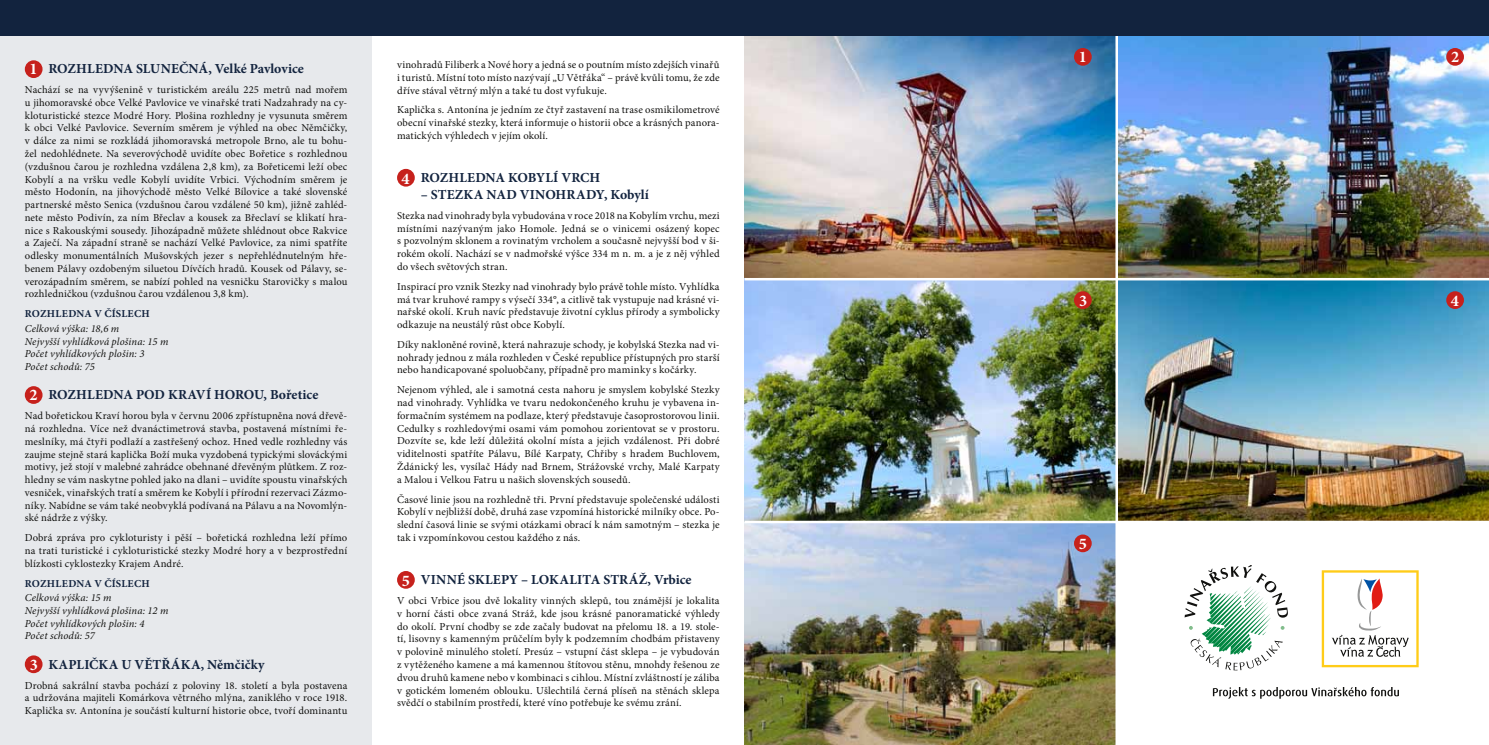
<style>
.page{position:relative;width:1489px;height:745px;background:#fff}
.page>*{position:absolute;margin:0;border:0;box-sizing:border-box;transform-origin:0 0}
.t1{font:700 16.25px "Minion Pro";color:#fff}
.t2{font:700 13.75px "Minion Pro";letter-spacing:.01em;color:#12233e}
.t3{font:10.62px/12.8px "Minion Pro";letter-spacing:.015em;color:#11110f;text-align:justify}
.t4{font:italic 10.62px/12.8px "Minion Pro";letter-spacing:.01em;color:#11110f}
.t5{font:700 10.62px "Minion Pro";letter-spacing:.025em;color:#12233e}
.s1{font-size:16.25px;color:#fff}
</style>
<div class="page">
<div style="left:0;top:0;width:372px;height:744px;background:#e7e9ec"></div>
<div style="left:25px;top:60px;width:18px;height:18px;background:#c6211c;border-radius:50%"></div>
<div style="left:25px;top:386px;width:18px;height:17px;background:#c6211c;border-radius:50%"></div>
<div style="left:25px;top:655px;width:18px;height:17px;background:#c6211c;border-radius:50%"></div>
<img style="left:744px;top:35px;width:744px;height:485px">
<img style="left:744px;top:523px;width:371px;height:221px">
<div style="left:397px;top:169px;width:18px;height:17px;background:#c6211c;border-radius:50%"></div>
<svg style="left:397px;top:570px;width:18px;height:18px"></svg>
<div style="left:402px;top:573px;width:8px;height:12px;background:#c6211c"></div>
<svg style="left:1073px;top:48px;width:18px;height:18px"></svg>
<div style="left:1078px;top:50px;width:8px;height:12px;background:#c6211c"></div>
<svg style="left:1445px;top:48px;width:18px;height:18px"></svg>
<div style="left:1450px;top:50px;width:8px;height:12px;background:#c6211c"></div>
<svg style="left:1073px;top:291px;width:18px;height:18px"></svg>
<div style="left:1078px;top:294px;width:9px;height:12px;background:#c6211c"></div>
<svg style="left:1445px;top:291px;width:18px;height:18px"></svg>
<div style="left:1450px;top:294px;width:8px;height:12px;background:#c6211c"></div>
<svg style="left:1073px;top:534px;width:18px;height:18px"></svg>
<div style="left:1078px;top:537px;width:8px;height:12px;background:#c6211c"></div>
<hr style="left:744px;top:278px;width:744px;height:2px;background:#fff">
<hr style="left:1115px;top:0;width:2px;height:744px;background:#fff">
<div style="left:0;top:0;width:1488px;height:35px;background:#12233e"></div>
<svg style="left:1212px;top:687px;width:186px;height:11px"></svg>
<svg style="left:1321px;top:570px;width:98px;height:98px"></svg>
<svg style="left:1321px;top:570px;width:97px;height:96px"></svg>
<svg style="left:1184px;top:565px;width:103px;height:105px"></svg>
<p class="t2" style="left:30px;top:59px;width:29px"><span class="s1">1</span> ROZ</p>
<p class="t2" style="left:76px;top:59px;width:30px">HLEDN</p>
<p class="t2" style="left:123px;top:59px;width:182px">A SLUNEČNÁ, Velké Pavlovice</p>
<p class="t3" style="left:25px;top:83px;width:324px">Nachází se na vyvýšenině v turistickém areálu 225 metrů nad mořem u jihomoravské obce Velké Pavlovice ve vinařské trati Nadzahrady na cy&shy;kloturistické stezce Modré Hory. Plošina rozhledny je vysunuta směrem k obci Velké Pavlovice. Severním směrem je výhled na obec Němčičky, v dálce za nimi se rozkládá jihomoravská metropole Brno, ale tu bohu&shy;žel nedohlédnete. Na severovýchodě uvidíte obec Bořetice s rozhlednou (vzdušnou čarou je rozhledna vzdálena 2,8 km), za Bořeticemi leží obec Kobylí a na vršku vedle Kobylí uvidíte Vrbici. Východním směrem je město Hodonín, na jihovýchodě město Velké Bílovice a také slovenské partnerské město Senica (vzdušnou čarou vzdálené 50 km), jižně zahléd&shy;nete město Podivín, za ním Břeclav a kousek za Břeclaví se klikatí hra&shy;nice s Rakouskými sousedy. Jihozápadně můžete shlédnout obce Rakvice a Zaječí. Na západní straně se nachází Velké Pavlovice, za nimi spatříte odlesky monumentálních Mušovských jezer s nepřehlédnutelným hře&shy;benem Pálavy ozdobeným siluetou Dívčích hradů. Kousek od Pálavy, se&shy;verozápadním směrem, se nabízí pohled na vesničku Starovičky s malou rozhledničkou (vzdušnou čarou vzdálenou 3,8 km).</p>
<p class="t5" style="left:25px;top:306px;width:9px">ROZ</p>
<p class="t5" style="left:47px;top:306px;width:24px">HLEDN</p>
<p class="t5" style="left:84px;top:306px;width:67px">A V ČÍSLECH</p>
<p class="t4" style="left:25px;top:322px;width:145px">Celková výška: 18,6 m<br>Nejvyšší vyhlídková plošina: 15 m<br>Počet vyhlídkových plošin: 3<br>Počet schodů: 75</p>
<p class="t2" style="left:30px;top:385px;width:29px"><span class="s1">2</span> ROZ</p>
<p class="t2" style="left:76px;top:385px;width:30px">HLEDN</p>
<p class="t2" style="left:123px;top:385px;width:112px">A POD KRAVÍ HORO</p>
<p class="t2" style="left:254px;top:385px;width:66px">U, Bořetice</p>
<p class="t3" style="left:25px;top:409px;width:324px">Nad bořetickou Kraví horou byla v červnu 2006 zpřístupněna nová dřevě&shy;ná rozhledna. Více než dvanáctimetrová stavba, postavená místními ře&shy;meslníky, má čtyři podlaží a zastřešený ochoz. Hned vedle rozhledny vás zaujme stejně stará kaplička Boží muka vyzdobená typickými slováckými motivy, jež stojí v malebné zahrádce obehnané dřevěným plůtkem. Z roz&shy;hledny se vám naskytne pohled jako na dlani – uvidíte spoustu vinařských vesniček, vinařských tratí a směrem ke Kobylí i přírodní rezervaci Zázmo&shy;níky. Nabídne se vám také neobvyklá podívaná na Pálavu a na Novomlýn&shy;ské nádrže z výšky.</p>
<p class="t3" style="left:25px;top:531px;width:324px">Dobrá zpráva pro cykloturisty i pěší – bořetická rozhledna leží přímo na trati turistické i cykloturistické stezky Modré hory a v bezprostřední blízkosti cyklostezky Krajem André.</p>
<p class="t5" style="left:25px;top:575px;width:9px">ROZ</p>
<p class="t5" style="left:47px;top:575px;width:24px">HLEDN</p>
<p class="t5" style="left:84px;top:575px;width:67px">A V ČÍSLECH</p>
<p class="t4" style="left:25px;top:591px;width:145px">Celková výška: 15 m<br>Nejvyšší vyhlídková plošina: 12 m<br>Počet vyhlídkových plošin: 4<br>Počet schodů: 57</p>
<p class="t2" style="left:30px;top:654px;width:237px"><span class="s1">3</span> KAPLIČKA U VĚTŘÁKA, Němčičky</p>
<p class="t3" style="left:25px;top:678px;width:324px">Drobná sakrální stavba pochází z poloviny 18. století a byla postavena a udržována majiteli Komárkova větrného mlýna, zaniklého v roce 1918.<br>Kaplička sv. Antonína je součástí kulturní historie obce, tvoří dominantu</p>
<p class="t3" style="left:397px;top:58px;width:324px">vinohradů Filiberk a Nové hory a jedná se o poutním místo zdejších vinařů i turistů. Místní toto místo nazývají „U Větřáka“ – právě kvůli tomu, že zde dříve stával větrný mlýn a také tu dost vyfukuje.</p>
<p class="t3" style="left:397px;top:104px;width:324px">Kaplička s. Antonína je jedním ze čtyř zastavení na trase osmikilometrové obecní vinařské stezky, která informuje o historii obce a krásných panora&shy;matických výhledech v jejím okolí.</p>
<p class="t2" style="left:401px;top:168px;width:30px"><span class="s1">4</span> ROZ</p>
<p class="t2" style="left:448px;top:168px;width:30px">HLEDN</p>
<p class="t2" style="left:495px;top:168px;width:106px">A KOBYLÍ VRCH</p>
<p class="t2" style="left:421px;top:185px;width:229px">– STEZKA NAD VINOHRADY, Kobylí</p>
<p class="t3" style="left:397px;top:209px;width:324px">Stezka nad vinohrady byla vybudována v roce 2018 na Kobylím vrchu, mezi místními nazývaným jako Homole. Jedná se o vinicemi osázený kopec s pozvolným sklonem a rovinatým vrcholem a současně nejvyšší bod v ši&shy;rokém okolí. Nachází se v nadmořské výšce 334 m n. m. a je z něj výhled do všech světových stran.</p>
<p class="t3" style="left:397px;top:280px;width:324px">Inspirací pro vznik Stezky nad vinohrady bylo právě tohle místo. Vyhlídka má tvar kruhové rampy s výsečí 334°, a citlivě tak vystupuje nad krásné vi&shy;nařské okolí. Kruh navíc představuje životní cyklus přírody a symbolicky odkazuje na neustálý růst obce Kobylí.</p>
<p class="t3" style="left:397px;top:338px;width:324px">Díky nakloněné rovině, která nahrazuje schody, je kobylská Stezka nad vi&shy;nohrady jednou z mála rozhleden v České republice přístupných pro starší nebo handicapované spoluobčany, případně pro maminky s kočárky.</p>
<p class="t3" style="left:397px;top:383px;width:324px">Nejenom výhled, ale i samotná cesta nahoru je smyslem kobylské Stezky nad vinohrady. Vyhlídka ve tvaru nedokončeného kruhu je vybavena in&shy;formačním systémem na podlaze, který představuje časoprostorovou linii.<br>Cedulky s rozhledovými osami vám pomohou zorientovat se v prostoru.<br>Dozvíte se, kde leží důležitá okolní místa a jejich vzdálenost. Při dobré viditelnosti spatříte Pálavu, Bílé Karpaty, Chřiby s hradem Buchlovem, Ždánický les, vysílač Hády nad Brnem, Strážovské vrchy, Malé Karpaty a Malou i Velkou Fatru u našich slovenských sousedů.</p>
<p class="t3" style="left:397px;top:492px;width:324px">Časové linie jsou na rozhledně tři. První představuje společenské události Kobylí v nejbližší době, druhá zase vzpomíná historické milníky obce. Po&shy;slední časová linie se svými otázkami obrací k nám samotným – stezka je tak i vzpomínkovou cestou každého z nás.</p>
<p class="t2" style="left:402px;top:569px;width:45px"><span class="s1">5</span> VINNÉ</p>
<p class="t2" style="left:468px;top:569px;width:225px">SKLEPY – LOKALITA STRÁŽ, Vrbice</p>
<p class="t3" style="left:397px;top:594px;width:324px">V obci Vrbice jsou dvě lokality vinných sklepů, tou známější je lokalita v horní části obce zvaná Stráž, kde jsou krásné panoramatické výhledy do okolí. První chodby se zde začaly budovat na přelomu 18. a 19. stole&shy;tí, lisovny s kamenným průčelím byly k podzemním chodbám přistaveny v polovině minulého století. Presúz – vstupní část sklepa – je vybudován z vytěženého kamene a má kamennou štítovou stěnu, mnohdy řešenou ze dvou druhů kamene nebo v kombinaci s cihlou. Místní zvláštností je záliba v gotickém lomeném oblouku. Ušlechtilá černá plíseň na stěnách sklepa svědčí o stabilním prostředí, které víno potřebuje ke svému zrání.</p>
<h1 class="t1" style="left:1078px;top:45px;width:10px">1</h1>
<h1 class="t1" style="left:1450px;top:45px;width:10px">2</h1>
<h1 class="t1" style="left:1078px;top:289px;width:10px">3</h1>
<h1 class="t1" style="left:1450px;top:289px;width:10px">4</h1>
<h1 class="t1" style="left:1078px;top:532px;width:10px">5</h1>
</div>
